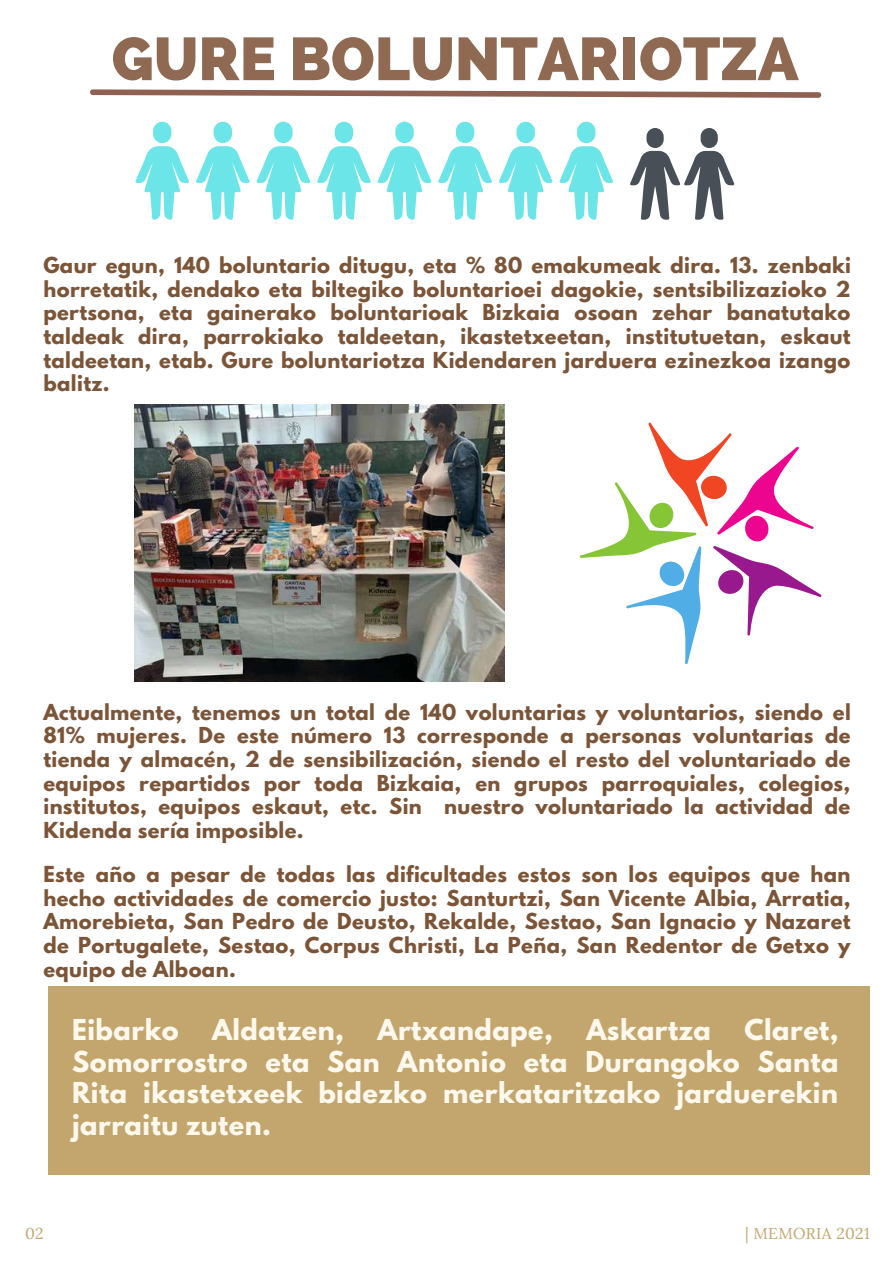
<style>
.page{position:relative;width:894px;height:1264px;background:#fff}
.page>*{position:absolute;margin:0;border:0;box-sizing:border-box;transform-origin:0 0}
.t1{font:800 60.3px "Raleway";color:#8f6952}
.t2{font:700 25.5px/31.5px "League Spartan";letter-spacing:.02em;color:#fff9ed;text-align:justify}
.t3{font:700 19.5px/23.7px "League Spartan";letter-spacing:.02em;color:#7c5538;text-align:justify}
.t4{font:15.75px "Lora";letter-spacing:.02em;color:#c2a66e}
</style>
<div class="page">
<svg style="left:90px;top:89px;width:732px;height:9px"></svg>
<svg style="left:135px;top:122px;width:478px;height:98px"></svg>
<svg style="left:630px;top:128px;width:104px;height:92px"></svg>
<img style="left:135px;top:404px;width:369px;height:277px">
<div style="left:48px;top:986px;width:821px;height:188px;background:#c2a66e"></div>
<svg style="left:579px;top:422px;width:242px;height:242px"></svg>
<h1 class="t1" style="left:112px;top:23px;width:688px">GURE BOLUNTARIOTZA</h1>
<p class="t3" style="left:43px;top:256px;width:808px">Gaur egun, 140 boluntario ditugu, eta % 80 emakumeak dira. 13. zenbaki horretatik, dendako eta biltegiko boluntarioei dagokie, sentsibilizazioko 2 pertsona, eta gainerako boluntarioak Bizkaia osoan zehar banatutako taldeak dira, parrokiako taldeetan, ikastetxeetan, institutuetan, eskaut taldeetan, etab. Gure boluntariotza Kidendaren jarduera ezinezkoa izango balitz.</p>
<p class="t3" style="left:43px;top:702px;width:808px">Actualmente, tenemos un total de 140 voluntarias y voluntarios, siendo el 81% mujeres. De este número 13 corresponde a personas voluntarias de tienda y almacén, 2 de sensibilización, siendo el resto del voluntariado de equipos repartidos por toda Bizkaia, en grupos parroquiales, colegios, institutos, equipos eskaut, etc. Sin nuestro voluntariado la actividad de Kidenda sería imposible.</p>
<p class="t3" style="left:43px;top:864px;width:808px">Este año a pesar de todas las dificultades estos son los equipos que han hecho actividades de comercio justo: Santurtzi, San Vicente Albia, Arratia, Amorebieta, San Pedro de Deusto, Rekalde, Sestao, San Ignacio y Nazaret de Portugalete, Sestao, Corpus Christi, La Peña, San Redentor de Getxo y equipo de Alboan.</p>
<h2 class="t2" style="left:72px;top:1017px;width:108px">Eibarko</h2>
<h2 class="t2" style="left:212px;top:1017px;width:134px">Aldatzen,</h2>
<h2 class="t2" style="left:377px;top:1017px;width:177px">Artxandape,</h2>
<h2 class="t2" style="left:586px;top:1017px;width:126px">Askartza</h2>
<h2 class="t2" style="left:72px;top:1017px;width:768px;text-indent:672px">Claret, Somorrostro eta San Antonio eta Durangoko Santa Rita ikastetxeek bidezko merkataritzako jarduerekin jarraitu zuten.</h2>
<p class="t4" style="left:25px;top:1222px;width:20px">02</p>
<p class="t4" style="left:745px;top:1222px;width:126px">| MEMORIA 2021</p>
</div>
